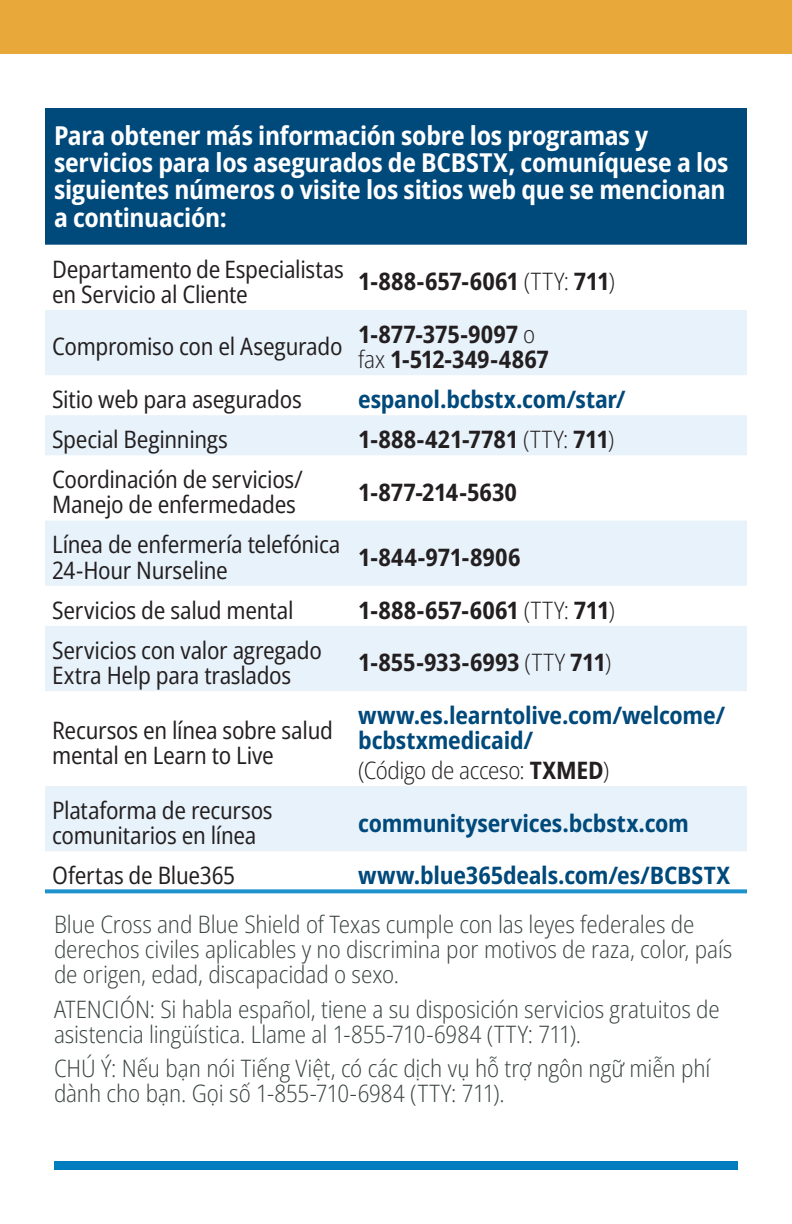
<style>
.page{position:relative;width:792px;height:1224px;background:#fff}
.page>*{position:absolute;margin:0;border:0;box-sizing:border-box;transform-origin:0 0}
.table_heading__H2{font:700 semi-condensed 26px/27.2px "Open Sans";letter-spacing:-.01em;color:#fff}
.table_body{font:semi-condensed 24px/25.2px "Open Sans";letter-spacing:-.015em;color:#231f20}
.legal_lines{font:300 semi-condensed 24px/25.2px "Open Sans";letter-spacing:-.005em;color:#3b4543}
.table_body-2{font:700 semi-condensed 24px/25.2px "Open Sans";letter-spacing:-.005em;color:#231f20}
.table_body-3{font:700 semi-condensed 24px/25.2px "Open Sans";letter-spacing:-.01em;color:#00497b}
.table_body-4{font:300 semi-condensed 24px "Open Sans";letter-spacing:-.015em;color:#231f20}
.s1{font-weight:300}
.s2{font-weight:700}
</style>
<div class="page">
<div style="left:54px;top:1161px;width:684px;height:9px;background:#007cbf"></div>
<div style="left:0;top:0;width:792px;height:54px;background:#e9a93a"></div>
<div style="left:45px;top:108px;width:702px;height:137px;background:#00497b"></div>
<svg style="left:45px;top:310px;width:702px;height:541px;fill:#e8f2fa"></svg>
<svg style="left:45px;top:889px;width:306px;height:4px"></svg>
<svg style="left:351px;top:889px;width:396px;height:4px;background:#319bd0"></svg>
<h2 class="table_heading__H2" style="left:54px;top:121px;width:676px">Para obtener más información sobre los programas y servicios para los asegurados de BCBSTX, comuníquese a los siguientes números o visite los sitios web que se mencionan a continuación:</h2>
<p class="table_body" style="left:52px;top:256px;width:293px">Departamento de Especialistas en Servicio al Cliente</p>
<p class="table_body-2" style="left:358px;top:268px;width:258px">1-888-657-6061 <span class="s1">(TTY:</span> 711<span class="s1">)</span></p>
<p class="table_body" style="left:52px;top:333px;width:292px">Compromiso con el Asegurado</p>
<p class="table_body-2" style="left:358px;top:321px;width:192px">1-877-375-9097 <span class="s1">o fax</span> 1-512-349-4867</p>
<p class="table_body" style="left:52px;top:386px;width:251px">Sitio web para asegurados</p>
<p class="table_body-3" style="left:358px;top:386px;width:269px">espanol.bcbstx.com/star/</p>
<p class="table_body" style="left:52px;top:426px;width:177px">Special Beginnings</p>
<p class="table_body-2" style="left:358px;top:426px;width:258px">1-888-421-7781 <span class="s1">(TTY:</span> 711<span class="s1">)</span></p>
<p class="table_body" style="left:52px;top:466px;width:252px">Coordinación de servicios/<br>Manejo de enfermedades</p>
<p class="table_body-2" style="left:358px;top:479px;width:160px">1‑877‑214‑5630</p>
<p class="table_body" style="left:52px;top:531px;width:290px">Línea de enfermería telefónica<br>24‑Hour Nurseline</p>
<p class="table_body-2" style="left:358px;top:544px;width:164px">1‑844‑971‑8906</p>
<p class="table_body" style="left:52px;top:597px;width:243px">Servicios de salud mental</p>
<p class="table_body-2" style="left:358px;top:597px;width:258px">1-888-657-6061 <span class="s1">(TTY:</span> 711<span class="s1">)</span></p>
<p class="table_body" style="left:52px;top:637px;width:271px">Servicios con valor agregado<br>Extra Help para traslados</p>
<p class="table_body-2" style="left:358px;top:649px;width:255px">1-855-933-6993 <span class="s1">(TTY</span> 711<span class="s1">)</span></p>
<p class="table_body" style="left:52px;top:717px;width:282px">Recursos en línea sobre salud mental en Learn to Live</p>
<p class="table_body" style="left:52px;top:797px;width:222px">Plataforma de recursos comunitarios en línea</p>
<p class="table_body-3" style="left:358px;top:702px;width:369px">www.es.learntolive.com/welcome/ bcbstxmedicaid/</p>
<p class="table_body-4" style="left:358px;top:754px;width:253px">(Código de acceso: <span class="s2">TXMED</span>)</p>
<p class="table_body-3" style="left:358px;top:810px;width:332px">communityservices.bcbstx.com</p>
<p class="table_body" style="left:52px;top:862px;width:185px">Ofertas de Blue365</p>
<p class="table_body-3" style="left:358px;top:862px;width:373px">www.blue365deals.com/es/BCBSTX</p>
<p class="legal_lines" style="left:54px;top:911px;width:680px">Blue Cross and Blue Shield of Texas cumple con las leyes federales de derechos civiles aplicables y no discrimina por motivos de raza, color, país de origen, edad, discapacidad o sexo.</p>
<p class="legal_lines" style="left:54px;top:996px;width:667px">ATENCIÓN: Si habla español, tiene a su disposición servicios gratuitos de asistencia lingüística. Llame al 1‑855‑710‑6984 (TTY: 711).</p>
<p class="legal_lines" style="left:54px;top:1055px;width:658px">CHÚ Ý: Nếu bạn nói Tiếng Việt, có các dịch vụ hỗ trợ ngôn ngữ miễn phí dành cho bạn. Gọi số 1-855-710-6984 (TTY: 711).</p>
</div>
